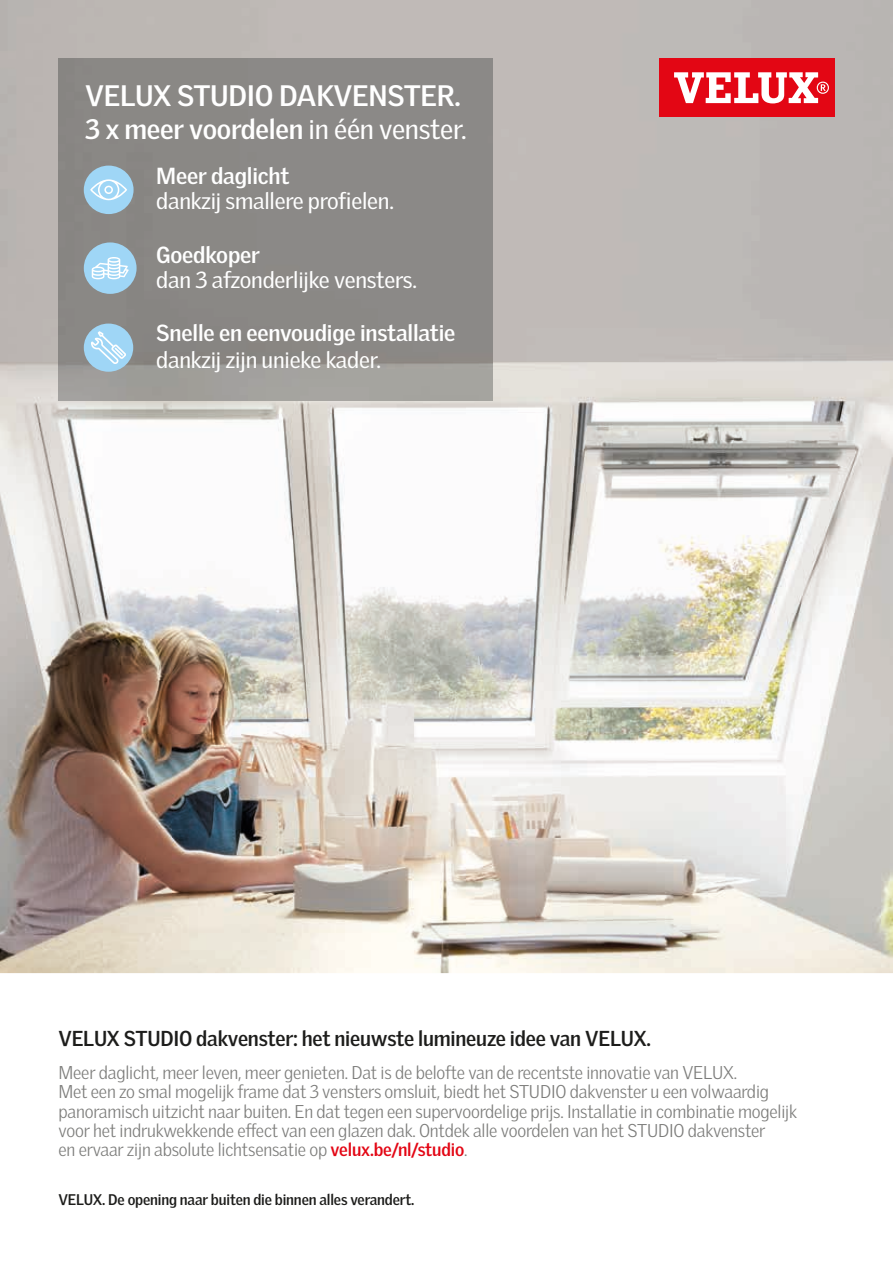
<style>
.page{position:relative;width:893px;height:1263px;background:#fff}
.page>*{position:absolute;margin:0;border:0;box-sizing:border-box;transform-origin:0 0}
.t1{font:700 28.8px "Velux Gothic";letter-spacing:-.01em;color:#fff}
.t2{font:700 27.3px "Velux Gothic";letter-spacing:-.01em;color:#fff}
.t3{font:22.65px "Velux Gothic";letter-spacing:-.01em;color:#fff}
.t4{font:700 22.65px "Velux Gothic";letter-spacing:-.01em;color:#fff}
.t5{font:700 21px "Velux Gothic";letter-spacing:-.01em;color:#1d1d1b}
.t6{font:300 18px/19.5px "Velux Gothic";letter-spacing:-.01em;color:#7c7c7a}
.t7{font:700 15px "Velux Gothic";letter-spacing:-.01em;color:#1d1d1b}
.s1{font-weight:400}
.s2{font-weight:700;color:#e30614}
</style>
<div class="page">
<img style="left:0;top:0;width:893px;height:973px">
<div style="left:659px;top:58px;width:175px;height:59px;background:#e30614"></div>
<svg style="left:674px;top:72px;width:155px;height:31px"></svg>
<img style="left:58px;top:58px;width:434px;height:343px">
<div style="left:84px;top:242px;width:53px;height:52px;background:#9fd6f6;border-radius:50%"></div>
<svg style="left:92px;top:257px;width:37px;height:22px"></svg>
<div style="left:84px;top:324px;width:49px;height:48px;background:#9fd6f6;border-radius:50%"></div>
<svg style="left:91px;top:331px;width:35px;height:33px"></svg>
<div style="left:84px;top:166px;width:50px;height:48px;background:#9fd6f6;border-radius:50%"></div>
<svg style="left:90px;top:179px;width:37px;height:21px"></svg>
<h1 class="t1" style="left:85px;top:78px;width:377px">VELUX STUDIO DAKVENSTER.</h1>
<h2 class="t2" style="left:85px;top:112px;width:383px">3 x meer voordelen <span class="s1">in één venster.</span></h2>
<p class="t4" style="left:156px;top:162px;width:135px">Meer daglicht</p>
<p class="t3" style="left:156px;top:187px;width:239px">dankzij smallere profielen.</p>
<p class="t4" style="left:156px;top:240px;width:105px">Goedkoper</p>
<p class="t3" style="left:156px;top:266px;width:262px">dan 3 afzonderlijke vensters.</p>
<p class="t4" style="left:156px;top:319px;width:301px">Snelle en eenvoudige installatie</p>
<p class="t3" style="left:156px;top:347px;width:226px">dankzij zijn unieke kader.</p>
<p class="t5" style="left:58px;top:1025px;width:594px">VELUX STUDIO dakvenster: het nieuwste lumineuze idee van VELUX.</p>
<p class="t6" style="left:58px;top:1062px;width:740px">Meer daglicht, meer leven, meer genieten. Dat is de belofte van de recentste innovatie van VELUX.<br>Met een zo smal mogelijk frame dat 3 vensters omsluit, biedt het STUDIO dakvenster u een volwaardig panoramisch uitzicht naar buiten. En dat tegen een supervoordelige prijs. Installatie in combinatie mogelijk voor het indrukwekkende effect van een glazen dak. Ontdek alle voordelen van het STUDIO dakvenster<br>en ervaar zijn absolute lichtsensatie op <span class="s2">velux.be/nl/studio</span>.</p>
<p class="t7" style="left:58px;top:1189px;width:357px">VELUX. De opening naar buiten die binnen alles verandert.</p>
</div>
